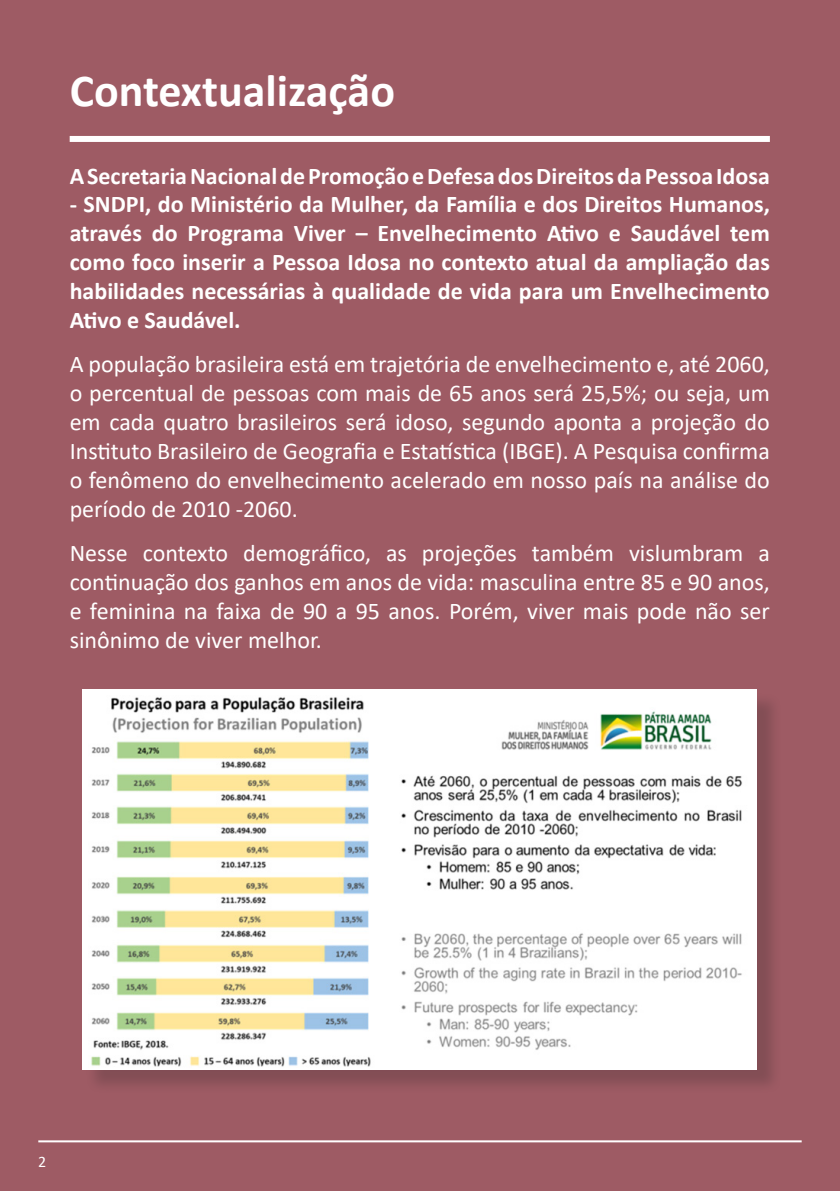
<style>
.page{position:relative;width:840px;height:1191px;background:#fff}
.page>*{position:absolute;margin:0;border:0;box-sizing:border-box;transform-origin:0 0}
.t1{font:700 46px "Calibri";color:#fff}
.t2{font:24px/28.8px "Calibri";color:#fff;text-align:justify}
.t3{font:700 24px/28.8px "Calibri";color:#fff;text-align:justify}
.t4{font:16px "Calibri";color:#fff}
</style>
<div class="page">
<div style="left:0;top:0;width:839px;height:1191px;background:#9e5b64"></div>
<div style="left:85px;top:692px;width:696px;height:402px;background:#231f20;opacity:.22"></div>
<img style="left:82px;top:689px;width:674px;height:380px">
<div style="left:70px;top:136px;width:699px;height:6px;background:#fff"></div>
<hr style="left:38px;top:1140px;width:763px;height:2px;background:#fff">
<p class="t1" style="left:70px;top:59px;width:327px">Contextualização</p>
<p class="t3" style="left:70px;top:161px;width:701px">A Secretaria Nacional de Promoção e Defesa dos Direitos da Pessoa Idosa</p>
<p class="t3" style="left:70px;top:190px;width:701px">- SNDPI, do Ministério da Mulher, da Família e dos Direitos Humanos, através do Programa Viver – Envelhecimento Ativo e Saudável tem como foco inserir a Pessoa Idosa no contexto atual da ampliação das habilidades necessárias à qualidade de vida para um Envelhecimento Ativo e Saudável.</p>
<p class="t2" style="left:70px;top:349px;width:701px">A população brasileira está em trajetória de envelhecimento e, até 2060, o percentual de pessoas com mais de 65 anos será 25,5%; ou seja, um em cada quatro brasileiros será idoso, segundo aponta a projeção do Instituto Brasileiro de Geografia e Estatística (IBGE). A Pesquisa confirma o fenômeno do envelhecimento acelerado em nosso país na análise do período de 2010 -2060.</p>
<p class="t2" style="left:70px;top:538px;width:701px">Nesse contexto demográfico, as projeções também vislumbram a continuação dos ganhos em anos de vida: masculina entre 85 e 90 anos, e feminina na faixa de 90 a 95 anos. Porém, viver mais pode não ser sinônimo de viver melhor.</p>
<p class="t4" style="left:38px;top:1150px;width:10px">2</p>
</div>
